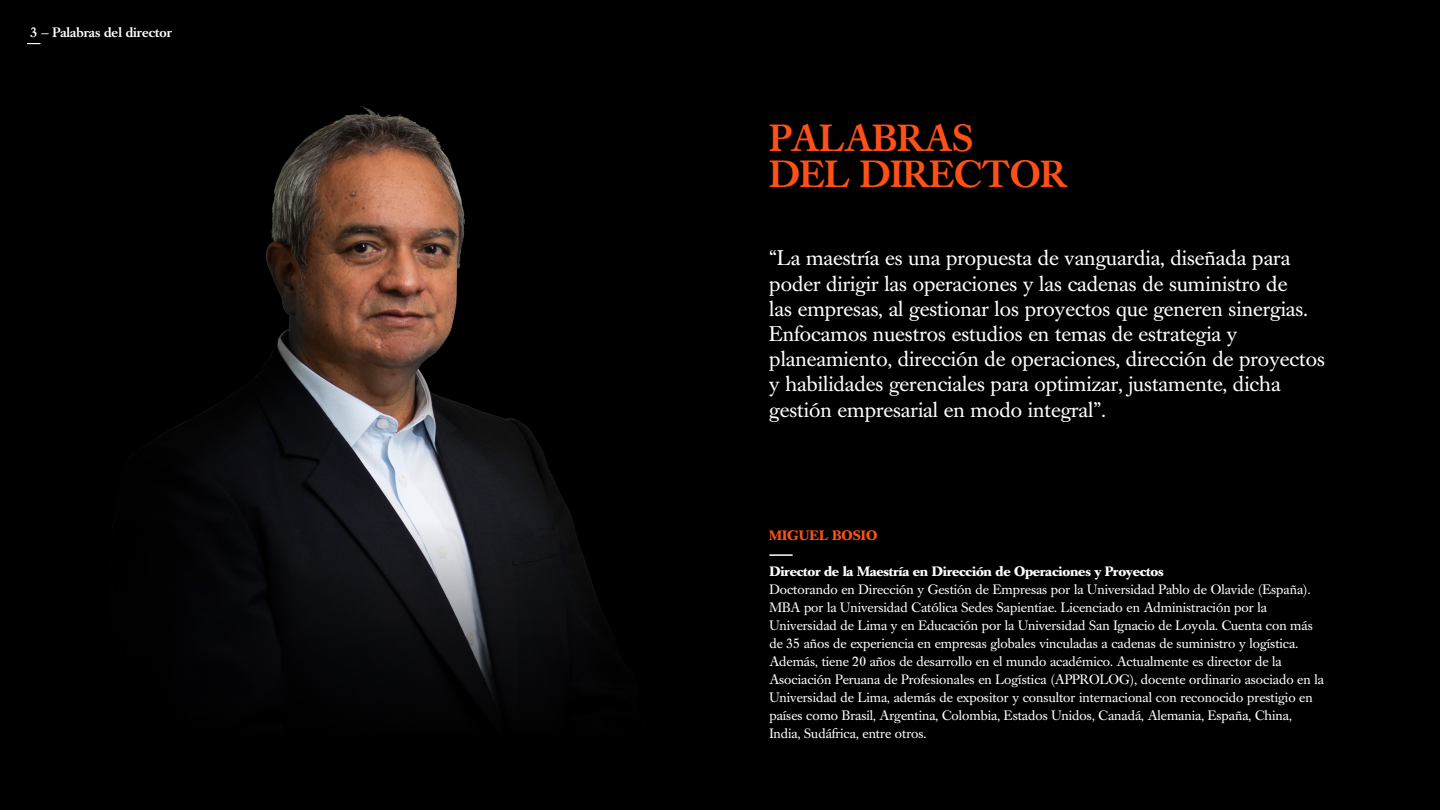
<style>
.page{position:relative;width:1440px;height:810px;background:#000}
.page>*{position:absolute;margin:0;border:0;box-sizing:border-box;transform-origin:0 0}
.t1{font:500 37.5px/36px "Caslon Book BE";color:#ff5117}
.t2{font:21px/25.2px "Caslon Book BE";color:#fff}
.t3{font:13.5px/18px "Caslon Book BE";color:#fff}
.t4{font:700 13.5px "Caslon Book BE";letter-spacing:-.02em;color:#fff}
.t5{font:500 13.5px "Caslon Book BE";color:#fff}
.t6{font:700 13.5px "Caslon Book BE";color:#ff5117}
</style>
<div class="page">
<img style="left:27px;top:43px;width:537px;height:459px">
<svg style="left:182px;top:502px;width:425px;height:201px"></svg>
<hr style="left:769px;top:554px;width:24px;height:2px;background:#fff">
<svg style="left:27px;top:43px;width:13px;height:1px"></svg>
<p class="t5" style="left:31px;top:25px;width:143px">3 — Palabras del director</p>
<h1 class="t1" style="left:769px;top:122px;width:299px">PALABRAS<br>DEL DIRECTOR</h1>
<p class="t2" style="left:769px;top:246px;width:557px">“La maestría es una propuesta de vanguardia, diseñada para poder dirigir las operaciones y las cadenas de suministro de<br>las empresas, al gestionar los proyectos que generen sinergias.<br>Enfocamos nuestros estudios en temas de estrategia y planeamiento, dirección de operaciones, dirección de proyectos y habilidades gerenciales para optimizar, justamente, dicha gestión empresarial en modo integral”.</p>
<p class="t6" style="left:769px;top:527px;width:109px">MIGUEL BOSIO</p>
<p class="t4" style="left:769px;top:563px;width:396px">Director de la Maestría en Dirección de Operaciones y Proyectos</p>
<p class="t3" style="left:769px;top:581px;width:556px">Doctorando en Dirección y Gestión de Empresas por la Universidad Pablo de Olavide (España).<br>MBA por la Universidad Católica Sedes Sapientiae. Licenciado en Administración por la Universidad de Lima y en Educación por la Universidad San Ignacio de Loyola. Cuenta con más de 35 años de experiencia en empresas globales vinculadas a cadenas de suministro y logística.<br>Además, tiene 20 años de desarrollo en el mundo académico. Actualmente es director de la Asociación Peruana de Profesionales en Logística (APPROLOG), docente ordinario asociado en la Universidad de Lima, además de expositor y consultor internacional con reconocido prestigio en países como Brasil, Argentina, Colombia, Estados Unidos, Canadá, Alemania, España, China, India, Sudáfrica, entre otros.</p>
</div>
